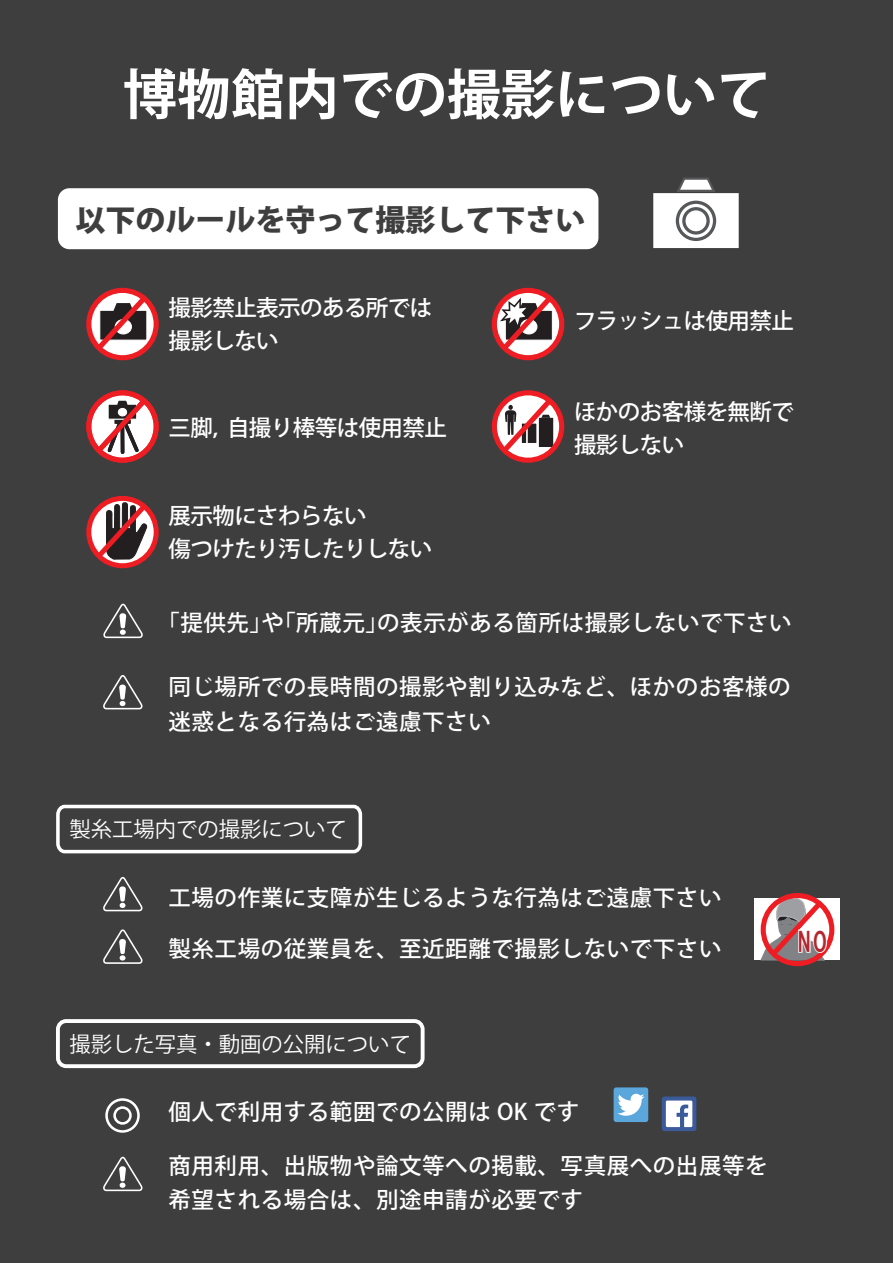
<style>
.page{position:relative;width:893px;height:1263px;background:#3e3e3f}
.page>*{position:absolute;margin:0;border:0;box-sizing:border-box;transform-origin:0 0}
.t1{font:700 54px "Koz Go Pr 6 N";color:#fff}
.t2{font:800 30px "Koz Go Pr 6 N";color:#3e3e3f}
.t3{font:26.25px "HGS Soei Kakugothic UB";color:#b32830;scale:.6 1}
.t4{font:500 22.5px/34.5px "Koz Go Pr 6 N";letter-spacing:.025em;color:#fff}
.t5{font:500 22.5px/33px "Koz Go Pr 6 N";letter-spacing:-.025em;color:#fff}
.t6{font:21.3px "Koz Go Pr 6 N";color:#fff}
</style>
<div class="page">
<div style="left:86px;top:496px;width:73px;height:72px;border:5px solid #ee1d23;border-radius:50%"></div>
<svg style="left:92px;top:499px;width:59px;height:63px;background:#9c6c6e"></svg>
<div style="left:86px;top:288px;width:73px;height:72px;border:5px solid #ee1d23;border-radius:50%"></div>
<svg style="left:92px;top:291px;width:59px;height:64px;background:#ad7c7e"></svg>
<div style="left:86px;top:390px;width:73px;height:73px;border:5px solid #ee1d23;border-radius:50%"></div>
<svg style="left:92px;top:394px;width:59px;height:63px;background:#cb9a9b"></svg>
<div style="left:492px;top:288px;width:72px;height:72px;border:5px solid #ee1d23;border-radius:50%"></div>
<svg style="left:498px;top:291px;width:59px;height:64px;background:#b28183"></svg>
<div style="left:492px;top:390px;width:72px;height:73px;border:5px solid #ee1d23;border-radius:50%"></div>
<svg style="left:498px;top:393px;width:59px;height:64px;background:#bd8c8e"></svg>
<div style="left:653px;top:193px;width:86px;height:55px;background:#fff;border:2px solid #fff"></div>
<div style="left:676px;top:201px;width:40px;height:40px;border:3px solid #57585a;border-radius:50%"></div>
<div style="left:682px;top:207px;width:28px;height:28px;border:3px solid #57585a;border-radius:50%"></div>
<svg style="left:675px;top:177px;width:42px;height:17px"></svg>
<div style="left:58px;top:188px;width:540px;height:61px;background:#fff;border-radius:12px"></div>
<div style="left:754px;top:898px;width:85px;height:62px;background:#fff"></div>
<div style="left:761px;top:893px;width:73px;height:73px;border:5px solid #ee1d23;border-radius:50%"></div>
<svg style="left:761px;top:896px;width:67px;height:64px"></svg>
<svg style="left:103px;top:603px;width:40px;height:36px"></svg>
<svg style="left:103px;top:675px;width:40px;height:35px"></svg>
<svg style="left:103px;top:876px;width:40px;height:36px"></svg>
<svg style="left:103px;top:929px;width:40px;height:35px"></svg>
<svg style="left:103px;top:1156px;width:40px;height:36px"></svg>
<div style="left:105px;top:1098px;width:35px;height:35px;border:3px solid #fff;border-radius:50%"></div>
<div style="left:113px;top:1106px;width:19px;height:19px;border:3px solid #fff;border-radius:50%"></div>
<svg style="left:662px;top:1096px;width:34px;height:35px"></svg>
<div style="left:614px;top:1087px;width:34px;height:35px;background:#5ba7dc;border-radius:3px"></div>
<svg style="left:617px;top:1094px;width:27px;height:22px"></svg>
<div style="left:56px;top:1019px;width:369px;height:49px;border:4px solid #fff;border-radius:8px"></div>
<svg style="left:56px;top:804px;width:307px;height:50px"></svg>
<h1 class="t1" style="left:123px;top:64px;width:649px">博物館内での撮影について</h1>
<h2 class="t2" style="left:75px;top:203px;width:512px">以下のルールを守って撮影して下さい</h2>
<p class="t5" style="left:169px;top:292px;width:265px">撮影禁止表示のある所では撮影しない</p>
<p class="t5" style="left:169px;top:412px;width:280px">三脚，自撮り棒等は使用禁止</p>
<p class="t5" style="left:169px;top:500px;width:265px">展示物にさわらない<br>傷つけたり汚したりしない</p>
<p class="t5" style="left:574px;top:305px;width:221px">フラッシュは使用禁止</p>
<p class="t5" style="left:574px;top:396px;width:221px">ほかのお客様を無断で撮影しない</p>
<p class="t4" style="left:157px;top:606px;width:636px">「提供先」や「所蔵元」の表示がある箇所は撮影しないで下さい</p>
<p class="t4" style="left:169px;top:670px;width:624px">同じ場所での長時間の撮影や割り込みなど、ほかのお客様の迷惑となる行為はご遠慮下さい</p>
<p class="t6" style="left:70px;top:817px;width:279px">製糸工場内での撮影について</p>
<p class="t4" style="left:169px;top:881px;width:554px">工場の作業に支障が生じるような行為はご遠慮下さい</p>
<p class="t4" style="left:169px;top:931px;width:554px">製糸工場の従業員を、至近距離で撮影しないで下さい</p>
<p class="t6" style="left:70px;top:1032px;width:343px">撮影した写真・動画の公開について</p>
<p class="t4" style="left:169px;top:1095px;width:412px">個人で利用する範囲での公開は OK です</p>
<p class="t4" style="left:169px;top:1149px;width:601px">商用利用、出版物や論文等への掲載、写真展への出展等を希望される場合は、別途申請が必要です</p>
<p class="t3" style="left:796px;top:928px;width:54px">ＮＯ</p>
</div>
